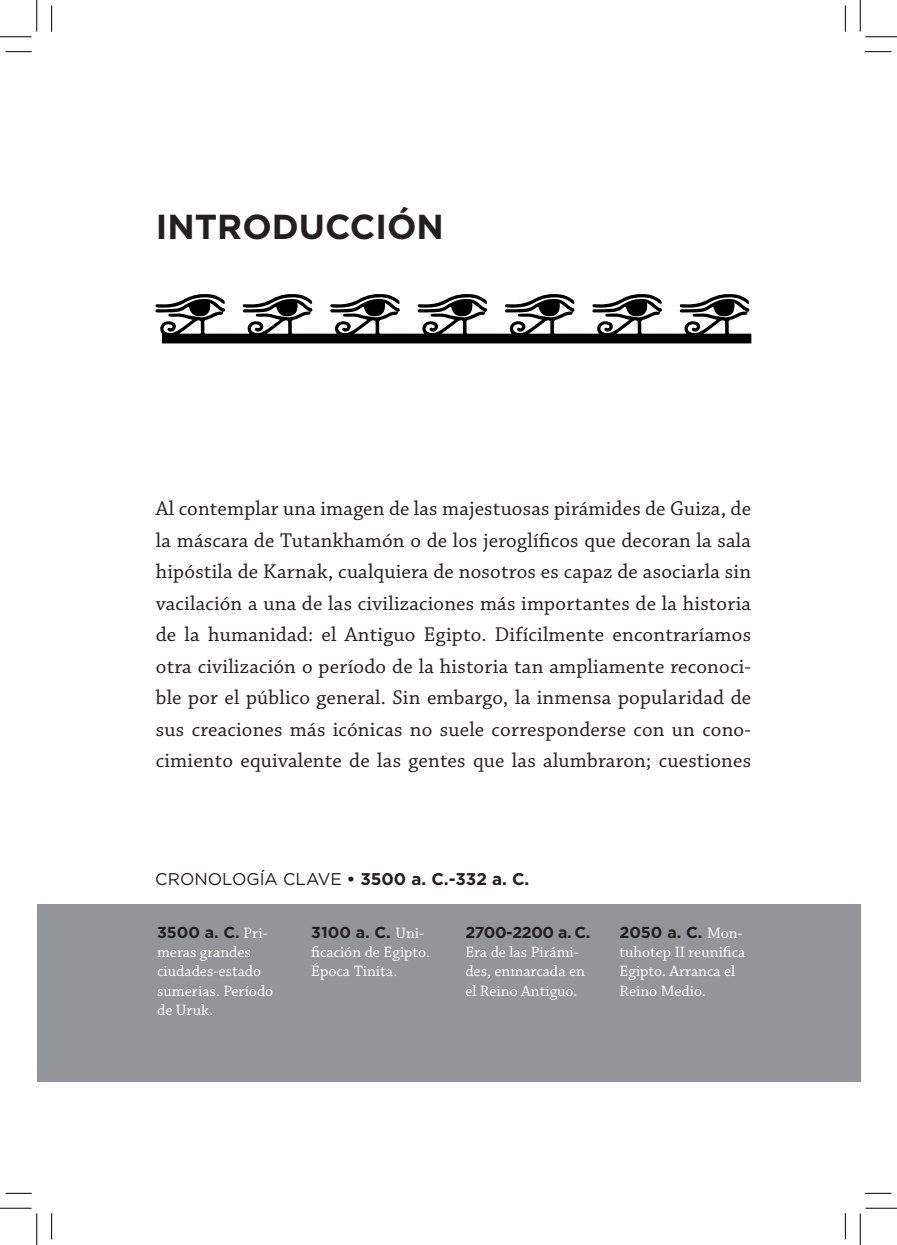
<style>
.page{position:relative;width:897px;height:1245px;background:#fff}
.page>*{position:absolute;margin:0;border:0;box-sizing:border-box;transform-origin:0 0}
.t1{font:700 34.65px "Gotham";color:#231f20}
.t2{font:21px/31.5px "Chaparral Pro";letter-spacing:.01em;color:#231f20;text-align:justify}
.t3{font:700 16.97px "Gotham";color:#231f20}
.t4{font:16.97px "Gotham";color:#231f20}
.t5{font:15.92px/19.1px "Chaparral Pro";color:#fff}
.t6{font:700 15.92px "Gotham";color:#231f20}
.t7{font:700 15.92px "Gotham";letter-spacing:-.025em;color:#231f20}
.s1{font-weight:400}
.s2{font-family:"Chaparral Pro";font-weight:400;color:#fff}
</style>
<div class="page">
<div style="left:37px;top:903px;width:823px;height:178px;background:#939598"></div>
<svg style="left:155px;top:294px;width:596px;height:49px"></svg>
<svg style="left:6px;top:51px;width:26px;height:1px"></svg>
<svg style="left:865px;top:51px;width:26px;height:1px"></svg>
<svg style="left:6px;top:1192px;width:26px;height:1px"></svg>
<svg style="left:865px;top:1192px;width:26px;height:1px"></svg>
<svg style="left:51px;top:6px;width:1px;height:26px"></svg>
<svg style="left:51px;top:1213px;width:1px;height:26px"></svg>
<svg style="left:845px;top:6px;width:1px;height:26px"></svg>
<svg style="left:845px;top:1213px;width:1px;height:26px"></svg>
<hr style="left:0;top:36px;width:32px;height:1px;background:#000">
<hr style="left:865px;top:36px;width:32px;height:1px;background:#000">
<hr style="left:0;top:1207px;width:32px;height:1px;background:#000">
<hr style="left:865px;top:1207px;width:32px;height:1px;background:#000">
<hr style="left:36px;top:0;width:1px;height:31px;background:#000">
<hr style="left:36px;top:1213px;width:1px;height:31px;background:#000">
<hr style="left:860px;top:0;width:1px;height:31px;background:#000">
<hr style="left:860px;top:1213px;width:1px;height:31px;background:#000">
<h1 class="t1" style="left:156px;top:207px;width:284px">INTRODUCCIÓN</h1>
<p class="t2" style="left:156px;top:493px;width:597px">Al contemplar una imagen de las majestuosas pirámides de Guiza, de la máscara de Tutankhamón o de los jeroglíficos que decoran la sala hipóstila de Karnak, cualquiera de nosotros es capaz de asociarla sin vacilación a una de las civilizaciones más importantes de la historia de la humanidad: el Antiguo Egipto. Difícilmente encontraríamos otra civilización o período de la historia tan ampliamente reconoci&shy;ble por el público general. Sin embargo, la inmensa popularidad de sus creaciones más icónicas no suele corresponderse con un cono&shy;cimiento equivalente de las gentes que las alumbraron; cuestiones</p>
<p class="t4" style="left:155px;top:869px;width:141px">CRONOLOGÍA CLA</p>
<p class="t3" style="left:318px;top:868px;width:213px"><span class="s1">VE</span> • 3500 A. C.-332 A. C.</p>
<p class="t6" style="left:157px;top:923px;width:112px">3500 A. C. <span class="s2">Pri-</span></p>
<p class="t5" style="left:157px;top:943px;width:118px">meras grandes ciudades-estado sumerias. Período de Uruk.</p>
<p class="t6" style="left:311px;top:923px;width:114px">3100 A. C. <span class="s2">Uni-</span></p>
<p class="t5" style="left:311px;top:943px;width:120px">ficación de Egipto.<br>Época Tinita.</p>
<p class="t7" style="left:465px;top:923px;width:126px">2700-2200 A. C.</p>
<p class="t5" style="left:465px;top:943px;width:121px">Era de las Pirámi&shy;des, enmarcada en el Reino Antiguo.</p>
<p class="t6" style="left:619px;top:923px;width:125px">2050 A. C. <span class="s2">Mon-</span></p>
<p class="t5" style="left:619px;top:943px;width:127px">tuhotep II reunifica<br>Egipto. Arranca el<br>Reino Medio.</p>
</div>
